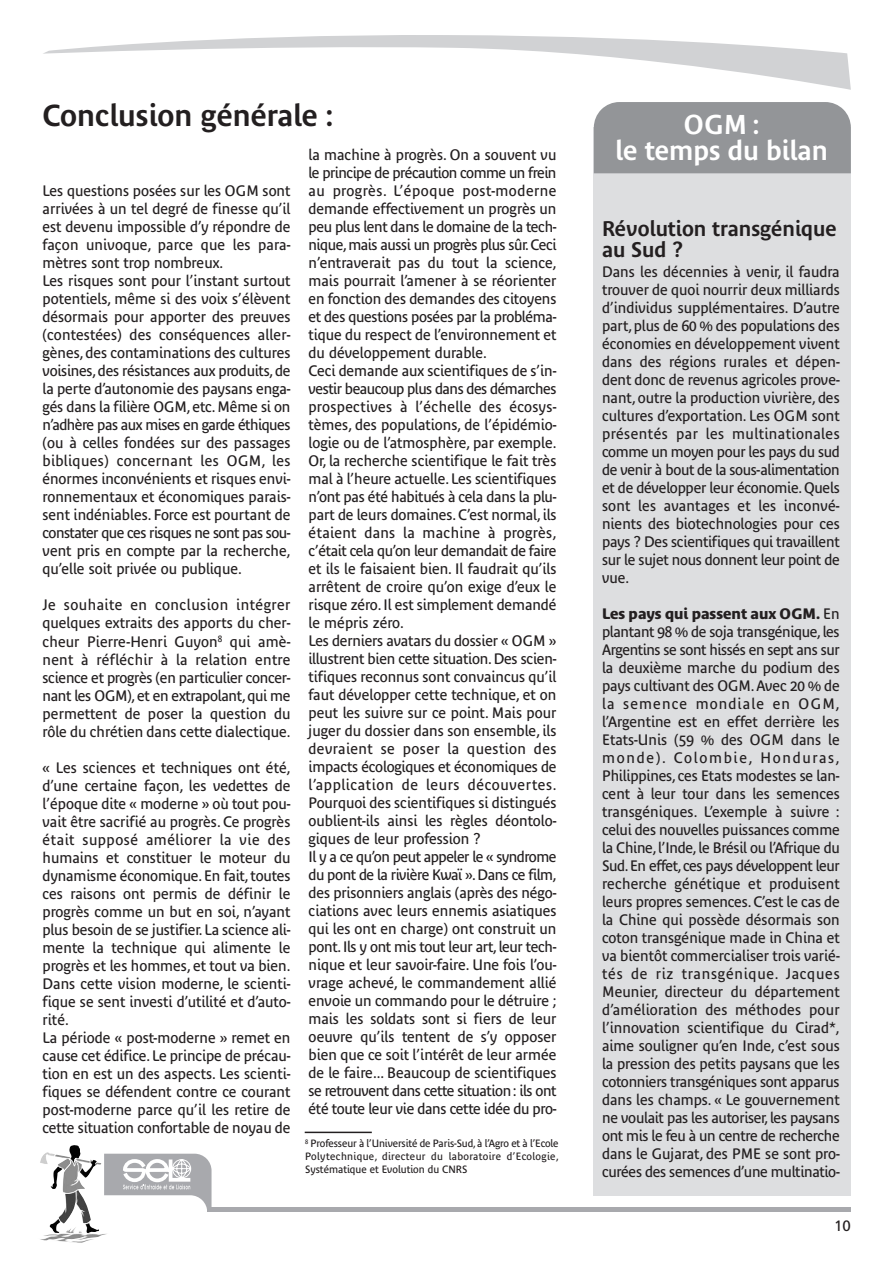
<style>
.page{position:relative;width:893px;height:1263px;background:#fff}
.page>*{position:absolute;margin:0;border:0;box-sizing:border-box;transform-origin:0 0}
.t1{font:600 30px "Bienvenue Beta";color:#231f20}
.t2{font:600 27px/25.2px "Bienvenue Beta";color:#fff;text-align:center}
.t3{font:600 21px/21px "Bienvenue Beta";color:#231f20}
.t4{font:15px/18px "Bienvenue Beta";color:#231f20}
.t5{font:15px "Frutiger";color:#231f20}
.t6{font:10.5px/12.6px "Bienvenue Beta";color:#231f20;text-align:justify}
.s1{font-weight:700}
</style>
<div class="page">
<svg style="left:43px;top:35px;width:807px;height:55px"></svg>
<img style="left:51px;top:1145px;width:46px;height:79px">
<hr style="left:207px;top:1208px;width:643px;height:4px;background:#a8a9ad">
<svg style="left:104px;top:1154px;width:107px;height:55px"></svg>
<hr style="left:305px;top:1132px;width:67px;height:1px;background:#231f20">
<div style="left:594px;top:127px;width:256px;height:1069px;background:#dddee0"></div>
<div style="left:594px;top:102px;width:256px;height:71px;background:#939598"></div>
<h1 class="t1" style="left:43px;top:103px;width:292px">Conclusion générale :</h1>
<p class="t4" style="left:43px;top:183px;width:249px">Les questions posées sur les OGM sont arrivées à un tel degré de finesse qu’il est devenu impossible d’y répondre de façon univoque, parce que les para&shy;mètres sont trop nombreux.<br>Les risques sont pour l’instant surtout potentiels, même si des voix s’élèvent désormais pour apporter des preuves (contestées) des conséquences aller&shy;gènes, des contaminations des cultures voisines,des résistances aux produits,de la perte d’autonomie des paysans enga&shy;gés dans la filière OGM,etc.Même si on n’adhère pas aux mises en garde éthiques (ou à celles fondées sur des passages bibliques) concernant les OGM, les énormes inconvénients et risques envi&shy;ronnementaux et économiques parais&shy;sent indéniables. Force est pourtant de constater que ces risques ne sont pas sou&shy;vent pris en compte par la recherche, qu’elle soit privée ou publique.</p>
<p class="t4" style="left:43px;top:597px;width:249px;text-align:justify">Je souhaite en conclusion intégrer quelques extraits des apports du cher&shy;cheur Pierre-Henri Guyon<sup>8</sup> qui amè&shy;nent à réfléchir à la relation entre science et progrès (en particulier concer&shy;nant les OGM),et en extrapolant,qui me permettent de poser la question du rôle du chrétien dans cette dialectique.</p>
<p class="t4" style="left:43px;top:759px;width:249px">« Les sciences et techniques ont été, d’une certaine façon, les vedettes de l’époque dite « moderne » où tout pou&shy;vait être sacrifié au progrès. Ce progrès était supposé améliorer la vie des humains et constituer le moteur du dynamisme économique. En fait, toutes ces raisons ont permis de définir le progrès comme un but en soi, n’ayant plus besoin de se justifier. La science ali&shy;mente la technique qui alimente le progrès et les hommes, et tout va bien.<br>Dans cette vision moderne, le scienti&shy;fique se sent investi d’utilité et d’auto&shy;rité.<br>La période « post-moderne » remet en cause cet édifice. Le principe de précau&shy;tion en est un des aspects. Les scienti&shy;fiques se défendent contre ce courant post-moderne parce qu’il les retire de cette situation confortable de noyau de</p>
<p class="t4" style="left:308px;top:147px;width:249px">la machine à progrès. On a souvent vu le principe de précaution comme un frein au progrès. L’époque post-moderne demande effectivement un progrès un peu plus lent dans le domaine de la tech&shy;nique,mais aussi un progrès plus sûr.Ceci n’entraverait pas du tout la science, mais pourrait l’amener à se réorienter en fonction des demandes des citoyens et des questions posées par la probléma&shy;tique du respect de l’environnement et du développement durable.<br>Ceci demande aux scientifiques de s’in&shy;vestir beaucoup plus dans des démarches prospectives à l’échelle des écosys&shy;tèmes, des populations, de l’épidémio&shy;logie ou de l’atmosphère, par exemple.<br>Or, la recherche scientifique le fait très mal à l’heure actuelle. Les scientifiques n’ont pas été habitués à cela dans la plu&shy;part de leurs domaines. C’est normal, ils étaient dans la machine à progrès, c’était cela qu’on leur demandait de faire et ils le faisaient bien. Il faudrait qu’ils arrêtent de croire qu’on exige d’eux le risque zéro. Il est simplement demandé le mépris zéro.<br>Les derniers avatars du dossier « OGM » illustrent bien cette situation.Des scien&shy;tifiques reconnus sont convaincus qu’il faut développer cette technique, et on peut les suivre sur ce point. Mais pour juger du dossier dans son ensemble, ils devraient se poser la question des impacts écologiques et économiques de l’application de leurs découvertes.<br>Pourquoi des scientifiques si distingués oublient-ils ainsi les règles déontolo&shy;giques de leur profession ?<br>Il y a ce qu’on peut appeler le « syndrome du pont de la rivière Kwaï ».Dans ce film, des prisonniers anglais (après des négo&shy;ciations avec leurs ennemis asiatiques qui les ont en charge) ont construit un pont.Ils y ont mis tout leur art,leur tech&shy;nique et leur savoir-faire. Une fois l’ou&shy;vrage achevé, le commandement allié envoie un commando pour le détruire ; mais les soldats sont si fiers de leur oeuvre qu’ils tentent de s’y opposer bien que ce soit l’intérêt de leur armée de le faire... Beaucoup de scientifiques se retrouvent dans cette situation : ils ont été toute leur vie dans cette idée du pro-</p>
<p class="t6" style="left:305px;top:1138px;width:255px"><sup>8</sup> Professeur à l’Université de Paris-Sud, à l’Agro et à l’Ecole Polytechnique, directeur du laboratoire d’Ecologie, Systématique et Evolution du CNRS</p>
<h2 class="t2" style="left:615px;top:114px;width:214px">OGM :<br>le temps du bilan</h2>
<h3 class="t3" style="left:602px;top:219px;width:236px">Révolution transgénique au Sud ?</h3>
<p class="t4" style="left:602px;top:263px;width:239px;text-align:justify">Dans les décennies à venir, il faudra trouver de quoi nourrir deux milliards d’individus supplémentaires. D’autre part, plus de 60 % des populations des économies en développement vivent dans des régions rurales et dépen&shy;dent donc de revenus agricoles prove&shy;nant, outre la production vivrière, des cultures d’exportation. Les OGM sont présentés par les multinationales comme un moyen pour les pays du sud de venir à bout de la sous-alimentation et de développer leur économie.Quels sont les avantages et les inconvé&shy;nients des biotechnologies pour ces pays ? Des scientifiques qui travaillent sur le sujet nous donnent leur point de vue.</p>
<p class="t4" style="left:602px;top:605px;width:239px;text-align:justify"><span class="s1">Les pays qui passent aux OGM.</span> En plantant 98 % de soja transgénique,les Argentins se sont hissés en sept ans sur la deuxième marche du podium des pays cultivant des OGM. Avec 20 % de la semence mondiale en OGM, l’Argentine est en effet derrière les Etats-Unis (59 % des OGM dans le monde). Colombie, Honduras, Philippines, ces Etats modestes se lan&shy;cent à leur tour dans les semences transgéniques. L’exemple à suivre : celui des nouvelles puissances comme la Chine,l’Inde,le Brésil ou l’Afrique du Sud.En effet,ces pays développent leur recherche génétique et produisent leurs propres semences. C’est le cas de la Chine qui possède désormais son coton transgénique made in China et va bientôt commercialiser trois varié&shy;tés de riz transgénique. Jacques Meunier, directeur du département d’amélioration des méthodes pour l’innovation scientifique du Cirad*, aime souligner qu’en Inde, c’est sous la pression des petits paysans que les cotonniers transgéniques sont apparus dans les champs. « Le gouvernement ne voulait pas les autoriser,les paysans ont mis le feu à un centre de recherche dans le Gujarat, des PME se sont pro&shy;curées des semences d’une multinatio-</p>
<p class="t5" style="left:834px;top:1220px;width:18px">10</p>
</div>
